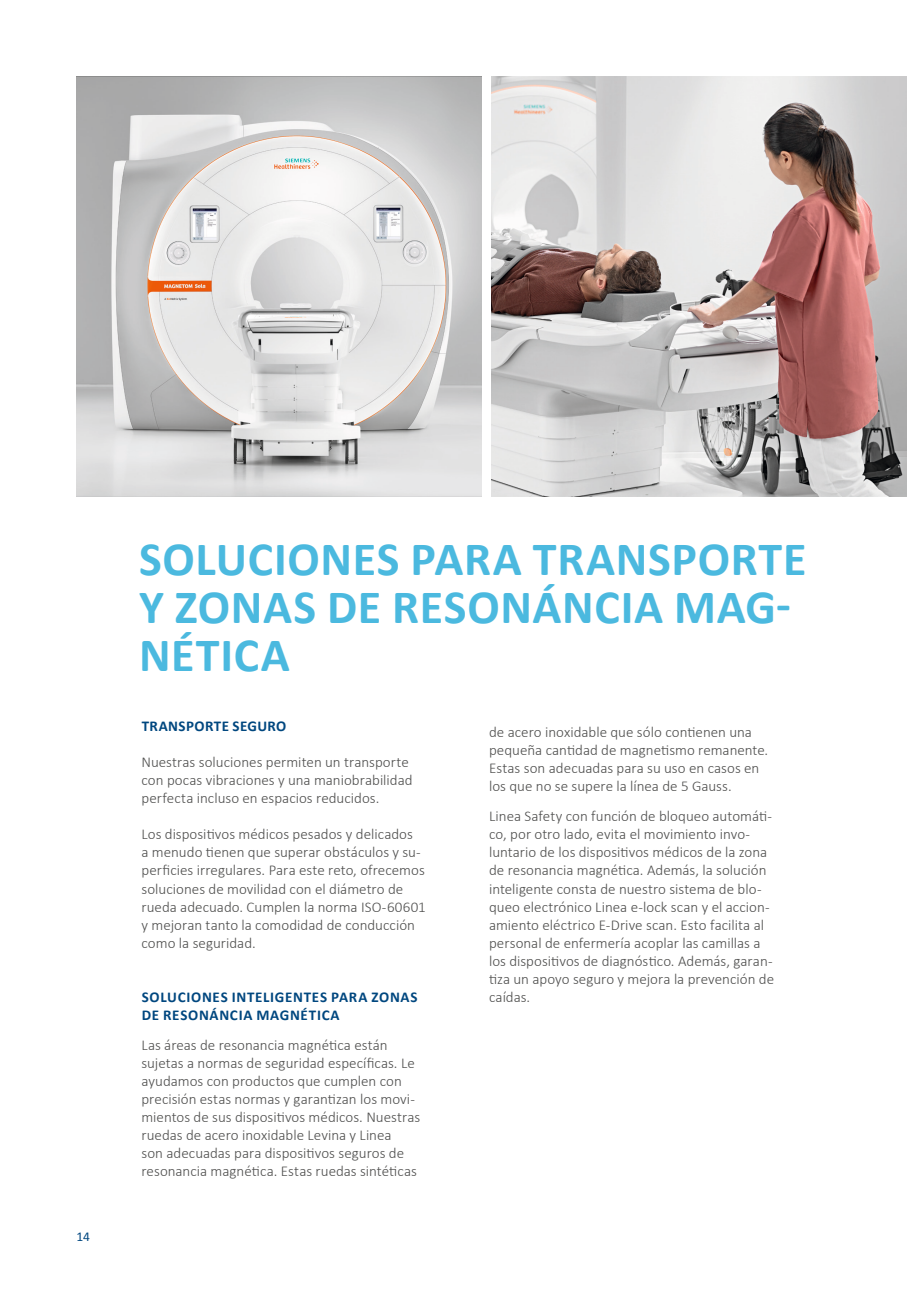
<style>
.page{position:relative;width:919px;height:1289px;background:#fff}
.page>*{position:absolute;margin:0;border:0;box-sizing:border-box;transform-origin:0 0}
.Headline{font:700 48px/48px "Calibri";letter-spacing:.015em;color:#4bb9df}
.Copytext_Left_align{font:300 15px/18px "Calibri";color:#4e4e4d}
.Copytext_Headline_Upper_case{font:300 15px/18px "Calibri";color:#4e4e4d}
.Copytext_Headline_Upper_case-2{font:700 15px/18px "Calibri";letter-spacing:.045em;color:#00477f}
.Copytext_Headline_Upper_case-3{font:700 15px "Calibri";letter-spacing:.025em;color:#00477f}
.t1{font:13.5px "Calibri";color:#00477f}
</style>
<div class="page">
<img style="left:77px;top:77px;width:405px;height:420px">
<img style="left:492px;top:77px;width:414px;height:420px">
<p class="t1" style="left:77px;top:1227px;width:15px">14</p>
<p class="Headline" style="left:139px;top:535px;width:669px">SOLUCIONES PARA TRANSPORTE<br>Y ZONAS DE RESONÁNCIA MAG-<br>NÉTICA</p>
<p class="Copytext_Headline_Upper_case-3" style="left:142px;top:716px;width:146px">TRANSPORTE SEGURO</p>
<p class="Copytext_Headline_Upper_case" style="left:141px;top:752px;width:273px">Nuestras soluciones permiten un transporte con pocas vibraciones y una maniobrabilidad perfecta incluso en espacios reducidos.</p>
<p class="Copytext_Headline_Upper_case" style="left:141px;top:824px;width:286px">Los dispositivos médicos pesados y delicados<br>a menudo tienen que superar obstáculos y su&shy;perficies irregulares. Para este reto, ofrecemos soluciones de movilidad con el diámetro de rueda adecuado. Cumplen la norma ISO-60601 y mejoran tanto la comodidad de conducción como la seguridad.</p>
<p class="Copytext_Headline_Upper_case-2" style="left:142px;top:987px;width:277px">SOLUCIONES INTELIGENTES PARA ZONAS<br>DE RESONÁNCIA MAGNÉTICA</p>
<p class="Copytext_Left_align" style="left:141px;top:1034px;width:280px">Las áreas de resonancia magnética están sujetas a normas de seguridad específicas. Le ayudamos con productos que cumplen con precisión estas normas y garantizan los movi&shy;mientos de sus dispositivos médicos. Nuestras ruedas de acero inoxidable Levina y Linea<br>son adecuadas para dispositivos seguros de resonancia magnética. Estas ruedas sintéticas</p>
<p class="Copytext_Left_align" style="left:489px;top:722px;width:281px">de acero inoxidable que sólo contienen una pequeña cantidad de magnetismo remanente.<br>Estas son adecuadas para su uso en casos en los que no se supere la línea de 5 Gauss.</p>
<p class="Copytext_Left_align" style="left:489px;top:806px;width:286px">Linea Safety con función de bloqueo automáti&shy;co, por otro lado, evita el movimiento invo&shy;luntario de los dispositivos médicos de la zona de resonancia magnética. Además, la solución inteligente consta de nuestro sistema de blo&shy;queo electrónico Linea e-lock scan y el accion&shy;amiento eléctrico E-Drive scan. Esto facilita al personal de enfermería acoplar las camillas a los dispositivos de diagnóstico. Además, garan&shy;tiza un apoyo seguro y mejora la prevención de caídas.</p>
</div>
